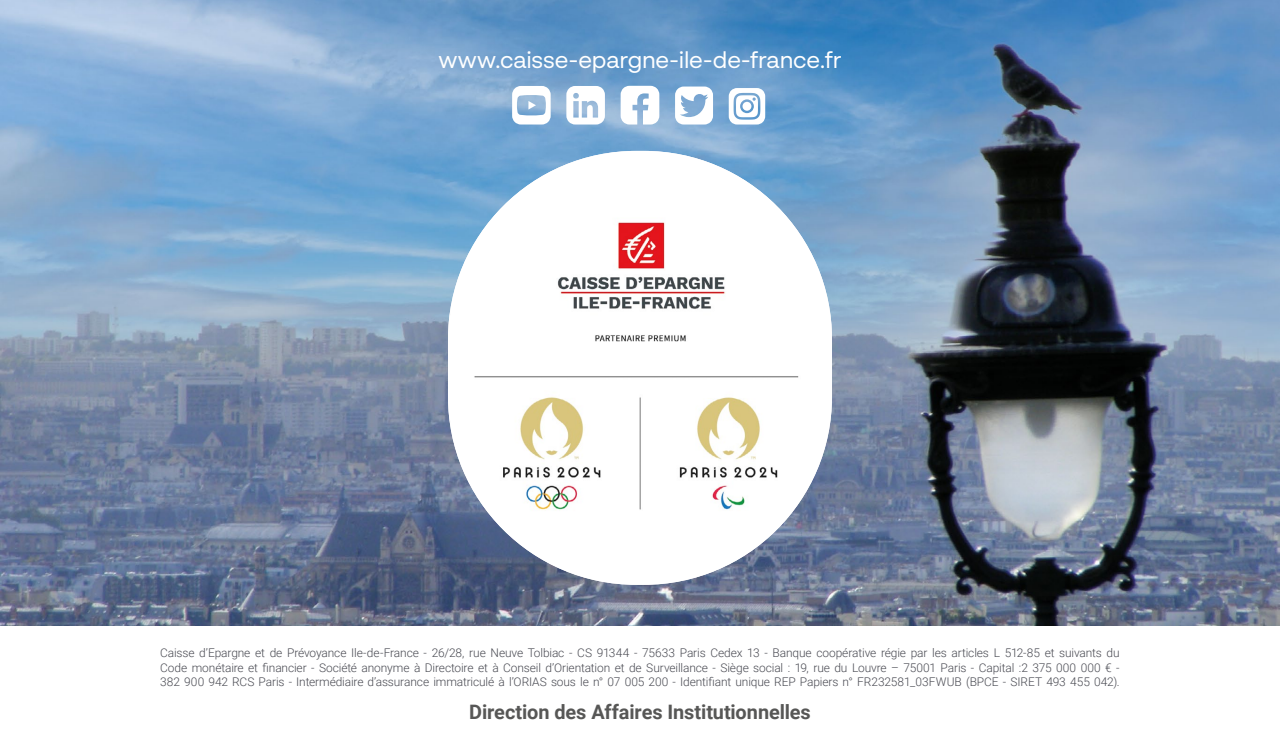
<style>
.page{position:relative;width:1280px;height:750px;background:#fff}
.page>*{position:absolute;margin:0;border:0;box-sizing:border-box;transform-origin:0 0}
.t1{font:22.94px "BR Sonoma";letter-spacing:-.01em;color:#fff}
.t2{font:700 19.94px "Roboto";letter-spacing:-.005em;color:#575756}
.t3{font:300 11.94px/14.4px "Roboto";letter-spacing:-.005em;color:#494a52;text-align:justify}
</style>
<div class="page">
<img style="left:0;top:0;width:1280px;height:625px">
<svg style="left:512px;top:86px;width:39px;height:39px"></svg>
<svg style="left:566px;top:86px;width:39px;height:39px"></svg>
<svg style="left:621px;top:86px;width:38px;height:39px"></svg>
<svg style="left:675px;top:87px;width:38px;height:38px"></svg>
<svg style="left:729px;top:88px;width:36px;height:37px"></svg>
<img style="left:448px;top:151px;width:384px;height:434px">
<h1 class="t1" style="left:438px;top:46px;width:405px">www.caisse-epargne-ile-de-france.fr</h1>
<p class="t3" style="left:160px;top:645px;width:961px">Caisse d’Epargne et de Prévoyance Ile-de-France - 26/28, rue Neuve Tolbiac - CS 91344 - 75633 Paris Cedex 13 - Banque coopérative régie par les articles L 512-85 et suivants du Code monétaire et financier - Société anonyme à Directoire et à Conseil d’Orientation et de Surveillance - Siège social : 19, rue du Louvre – 75001 Paris - Capital :2 375 000 000 € - 382 900 942 RCS Paris - Intermédiaire d’assurance immatriculé à l’ORIAS sous le n° 07 005 200 - Identifiant unique REP Papiers n° FR232581_03FWUB (BPCE - SIRET 493 455 042).</p>
<h2 class="t2" style="left:469px;top:698px;width:343px">Direction des Affaires Institutionnelles</h2>
</div>
